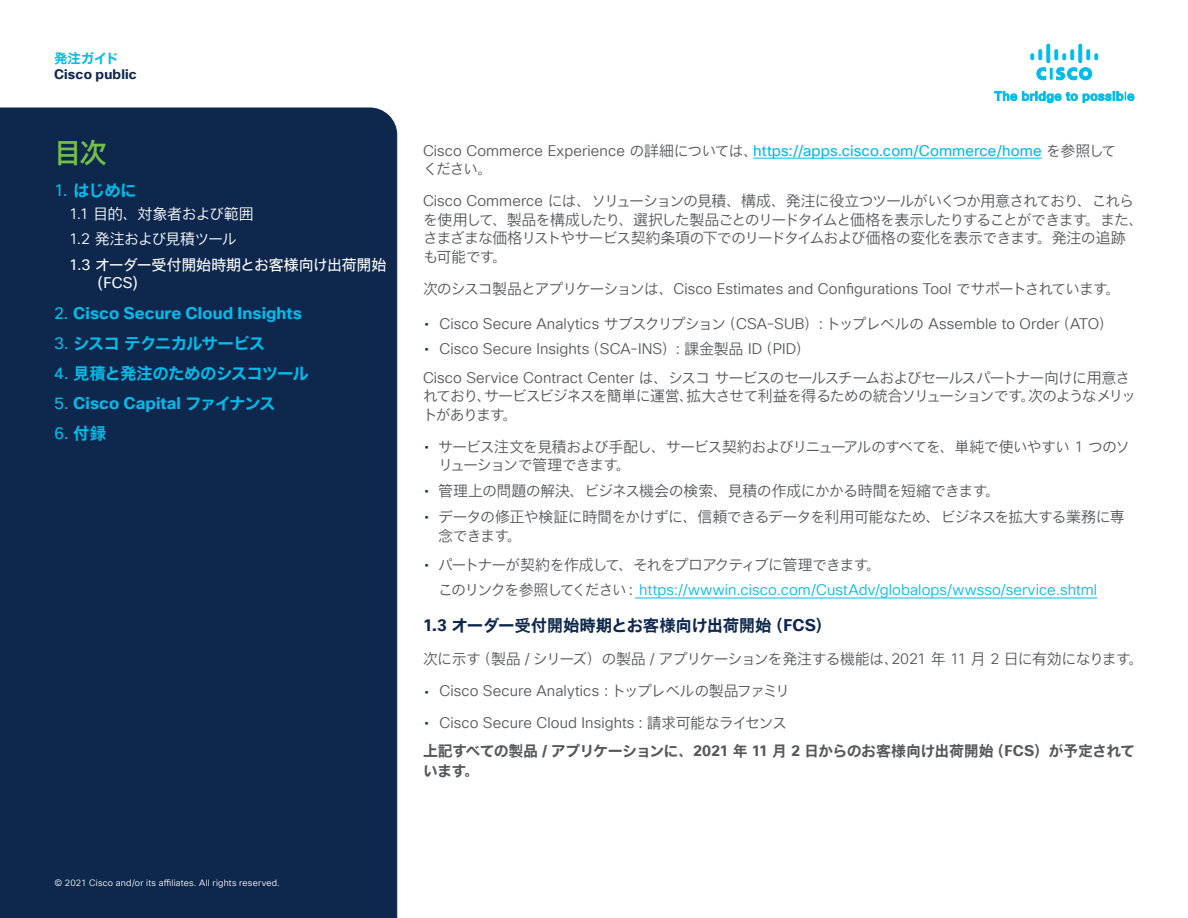
<style>
.page{position:relative;width:1188px;height:918px;background:#fff}
.page>*{position:absolute;margin:0;border:0;box-sizing:border-box;transform-origin:0 0}
.Paragraph_Style1{font:27px "Cisco Sans JPN Medium";color:#74be4a}
.t1{font:700 16.5px "Cisco Sans TT";letter-spacing:.005em;color:#00bcea}
.t2{font:16.5px "Cisco Sans JPN Bold";letter-spacing:-.055em;color:#00bcea}
.P_-_Paragraph_Style1{font:16.5px "Cisco Sans JPN Bold";letter-spacing:-.025em;color:#0d274d}
.t3{font:16.5px "Cisco Sans TT";color:#00bcea}
.P_-_Paragraph_Style1-2{font:15px/18.6px "Cisco Sans JPN Light";letter-spacing:-.06em;color:#57585a}
.P_-_Paragraph_Style5{font:15px "Cisco Sans TT Light";letter-spacing:.005em;color:#57585a}
.P_-_Paragraph_Style1-3{font:15px/18.6px "Cisco Sans JPN Light";letter-spacing:-.08em;color:#57585a}
.P_-_Paragraph_Style4{font:15px/18.6px "Cisco Sans TT";letter-spacing:.005em;color:#00bcea}
.P_-_Paragraph_Style6{font:15px "Cisco Sans TT Light";letter-spacing:.005em;color:#00bcea}
.P_-_Paragraph_Style1-4{font:15px/19.2px "Cisco Sans JPN Bold";letter-spacing:-.045em;color:#57585a}
.P_-_Paragraph_Style1-5{font:15px "Cisco Sans JPN Light";letter-spacing:-.035em;color:#57585a}
.Paragraph_Style2{font:15px/18px "Cisco Sans JPN";letter-spacing:-.02em;color:#fff}
.Paragraph_Style2-2{font:15px "Cisco Sans JPN Light";letter-spacing:-.035em;color:#fff}
.Paragraph_Style2-3{font:15px "Cisco Sans JPN Light";letter-spacing:-.055em;color:#fff}
.Paragraph_Style1-2{font:700 13.5px "Cisco Sans TT";letter-spacing:.015em;color:#0d274d}
.Paragraph_Style1-3{font:13.5px "Cisco Sans JPN Bold";letter-spacing:-.03em;color:#00bcea}
.P_-_Paragraph_Style1-6{font:9px "Cisco Sans TT Light";letter-spacing:.025em;color:#fff}
.s1{font-family:"Cisco Sans TT"}
.s2{font-family:"Cisco Sans TT Light"}
.s3{font-weight:400}
.s4{font-family:"Cisco Sans JPN Bold";font-weight:400}
.s5{font-family:"Cisco Sans JPN Bold"}
.s6{font-family:"Cisco Sans TT Light";color:#57585a}
.s7{font-family:"Cisco Sans JPN Light";color:#57585a}
.s8{font-family:"Cisco Sans JPN Light"}
.s9{font-family:"Cisco Sans TT";color:#0d274d}
.s10{font-family:"Cisco Sans TT";font-weight:700}
</style>
<div class="page">
<div style="left:0;top:108px;width:397px;height:810px;background:#0d274d"></div>
<svg style="left:995px;top:92px;width:82px;height:11px"></svg>
<svg style="left:1083px;top:92px;width:51px;height:11px"></svg>
<svg style="left:1031px;top:44px;width:67px;height:36px"></svg>
<hr style="left:753px;top:158px;width:289px;height:1px;background:#00bcea">
<hr style="left:635px;top:598px;width:462px;height:1px;background:#00bcea">
<p class="Paragraph_Style1-3" style="left:54px;top:49px;width:66px">発注ガイド</p>
<p class="Paragraph_Style1-2" style="left:54px;top:66px;width:84px">Cisco public</p>
<p class="Paragraph_Style1" style="left:54px;top:135px;width:54px">目次</p>
<p class="t2" style="left:54px;top:179px;width:84px"><span class="s1">1.</span> はじめに</p>
<p class="Paragraph_Style2-2" style="left:69px;top:204px;width:186px"><span class="s2">1.1</span> 目的、対象者および範囲</p>
<p class="Paragraph_Style2-3" style="left:69px;top:230px;width:169px"><span class="s2">1.2</span> 発注および見積ツール</p>
<p class="Paragraph_Style2" style="left:88px;top:256px;width:299px;text-indent:-20px"><span class="s1">1.3</span> オーダー受付開始時期とお客様向け出荷開始（<span class="s1">FCS</span>）</p>
<p class="t1" style="left:54px;top:303px;width:250px"><span class="s3">2.</span> Cisco Secure Cloud Insights</p>
<p class="t2" style="left:54px;top:332px;width:213px"><span class="s1">3.</span> シスコテクニカルサービス</p>
<p class="t2" style="left:54px;top:362px;width:257px"><span class="s1">4.</span> 見積と発注のためのシスコツール</p>
<p class="t1" style="left:54px;top:393px;width:223px"><span class="s3">5.</span> Cisco Capital <span class="s4">ファイナンス</span></p>
<p class="t3" style="left:54px;top:423px;width:54px">6. <span class="s5">付録</span></p>
<p class="P_-_Paragraph_Style4" style="left:423px;top:141px;width:695px"><span class="s6">Cisco Commerce Experience</span> <span class="s7">の詳細については、</span>https://apps.cisco.com/Commerce/home <span class="s7">を参照してください。</span></p>
<p class="P_-_Paragraph_Style1-2" style="left:423px;top:193px;width:722px"><span class="s2">Cisco Commerce</span> には、ソリューションの見積、構成、発注に役立つツールがいくつか用意されており、これらを使用して、製品を構成したり、選択した製品ごとのリードタイムと価格を表示したりすることができます。また、さまざまな価格リストやサービス契約条項の下でのリードタイムおよび価格の変化を表示できます。発注の追跡も可能です。</p>
<p class="P_-_Paragraph_Style5" style="left:423px;top:279px;width:699px"><span class="s8">次のシスコ製品とアプリケーションは、</span>Cisco Estimates and Configurations Tool <span class="s8">でサポートされています。</span></p>
<p class="P_-_Paragraph_Style5" style="left:424px;top:314px;width:690px"><span class="s9">•</span> Cisco Secure Analytics <span class="s8">サブスクリプション（</span>CSA-SUB<span class="s8">）：トップレベルの</span> Assemble to Order<span class="s8">（</span>ATO<span class="s8">）</span></p>
<p class="P_-_Paragraph_Style5" style="left:424px;top:339px;width:387px"><span class="s9">•</span> Cisco Secure Insights<span class="s8">（</span>SCA-INS<span class="s8">）：課金製品</span> ID<span class="s8">（</span>PID<span class="s8">）</span></p>
<p class="P_-_Paragraph_Style1-3" style="left:423px;top:369px;width:715px"><span class="s2">Cisco Service Contract Center</span> は、シスコサービスのセールスチームおよびセールスパートナー向けに用意されており、サービスビジネスを簡単に運営、拡大させて利益を得るための統合ソリューションです。次のようなメリットがあります。</p>
<p class="P_-_Paragraph_Style1-2" style="left:438px;top:438px;width:694px;text-indent:-14px"><span class="s9">•</span> サービス注文を見積および手配し、サービス契約およびリニューアルのすべてを、単純で使いやすい <span class="s2">1</span> つのソリューションで管理できます。</p>
<p class="P_-_Paragraph_Style1-5" style="left:424px;top:482px;width:577px"><span class="s9">•</span> 管理上の問題の解決、ビジネス機会の検索、見積の作成にかかる時間を短縮できます。</p>
<p class="P_-_Paragraph_Style1-2" style="left:438px;top:509px;width:688px;text-indent:-14px"><span class="s9">•</span> データの修正や検証に時間をかけずに、信頼できるデータを利用可能なため、ビジネスを拡大する業務に専念できます。</p>
<p class="P_-_Paragraph_Style1-2" style="left:424px;top:556px;width:458px"><span class="s9">•</span> パートナーが契約を作成して、それをプロアクティブに管理できます。</p>
<p class="P_-_Paragraph_Style6" style="left:438px;top:580px;width:661px"><span class="s7">このリンクを参照してください：</span> https://wwwin.cisco.com/CustAdv/globalops/wwsso/service.shtml</p>
<p class="P_-_Paragraph_Style1" style="left:423px;top:614px;width:410px"><span class="s10">1.3</span> オーダー受付開始時期とお客様向け出荷開始（<span class="s10">FCS</span>）</p>
<p class="P_-_Paragraph_Style1-2" style="left:423px;top:651px;width:722px">次に示す（製品 <span class="s2">/</span> シリーズ）の製品 <span class="s2">/</span> アプリケーションを発注する機能は、<span class="s2">2021</span> 年 <span class="s2">11</span> 月 <span class="s2">2</span> 日に有効になります。</p>
<p class="P_-_Paragraph_Style5" style="left:424px;top:681px;width:367px"><span class="s9">•</span> Cisco Secure Analytics<span class="s8">：トップレベルの製品ファミリ</span></p>
<p class="P_-_Paragraph_Style5" style="left:424px;top:713px;width:364px"><span class="s9">•</span> Cisco Secure Cloud Insights<span class="s8">：請求可能なライセンス</span></p>
<p class="P_-_Paragraph_Style1-4" style="left:423px;top:742px;width:714px">上記すべての製品 <span class="s10">/</span> アプリケーションに、<span class="s10">2021</span> 年 <span class="s10">11</span> 月 <span class="s10">2</span> 日からのお客様向け出荷開始（<span class="s10">FCS</span>）が予定されています。</p>
<p class="P_-_Paragraph_Style1-6" style="left:54px;top:877px;width:227px">© 2021 Cisco and/or its affiliates. All rights reserved.</p>
</div>
